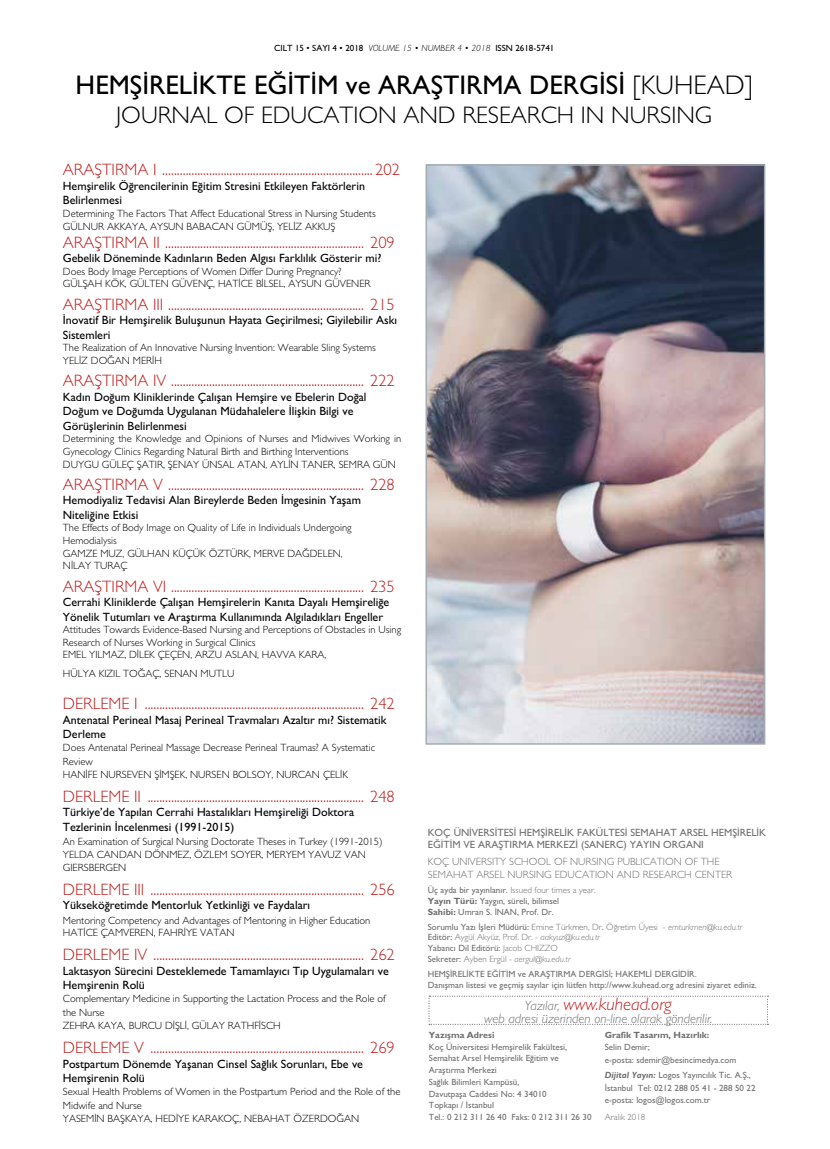
<style>
.page{position:relative;width:830px;height:1149px;background:#fff}
.page>*{position:absolute;margin:0;border:0;box-sizing:border-box;transform-origin:0 0}
.t1{font:27px "Gill Sans Normal Tr";color:#000}
.t2{font:24px "Gill Sans Light Tr";color:#000}
.t3{font:18px "Gill Sans Light Italic Tr";color:#bd1d1d}
.t4{font:16.5px "Gill Sans Light Tr";color:#bd1d1d}
.t5{font:13.5px "Gill Sans Light Italic Tr";color:#706f6f}
.t6{font:12px/14.4px "Gill Sans Normal Tr";color:#000}
.t7{font:10.5px/12.6px "Gill Sans Light Tr";color:#000}
.t8{font:10.5px/12.6px "Gill Sans Normal Tr";color:#706f6f}
.t9{font:10.5px/12.6px "Gill Sans Light Tr";color:#706f6f}
.t10{font:9px/11.7px "Gill Sans Normal Tr";color:#706f6f}
.t11{font:9px/10.8px "Gill Sans Light Tr";color:#706f6f}
.t12{font:9px "Gill Sans Normal Tr";color:#000}
.t13{font:9px "Gill Sans Light Italic Tr";color:#706f6f}
.t14{font:9px "Gill Sans Bold Tr";color:#706f6f}
.s1{font-family:"Gill Sans Light Italic Tr"}
.s2{font-family:"Gill Sans Light Tr"}
.s3{font-family:"Gill Sans Normal Tr"}
.s4{font-family:"Gill Sans Bold Tr"}
.s5{font-size:13.5px;color:#706f6f}
.s6{font-family:"Gill Sans Bold Italic Tr"}
</style>
<div class="page">
<svg style="left:428px;top:995px;width:340px;height:29px"></svg>
<img style="left:428px;top:167px;width:334px;height:574px">
<div style="left:425px;top:164px;width:340px;height:580px;border:2px solid #a4acb1"></div>
<p class="t12" style="left:274px;top:43px;width:281px">CILT 15 • SAYI 4 • 2018 <span class="s1">VOLUME 15 • NUMBER 4 • 2018</span> ISSN 2618-5741</p>
<h1 class="t1" style="left:76px;top:69px;width:678px">HEMŞİRELİKTE EĞİTİM ve ARAŞTIRMA DERGİSİ <span class="s2">[KUHEAD]</span></h1>
<h2 class="t2" style="left:116px;top:101px;width:597px">JOURNAL OF EDUCATION AND RESEARCH IN NURSING</h2>
<h3 class="t4" style="left:63px;top:160px;width:338px">ARAŞTIRMA I ........................................................................ 202</h3>
<p class="t6" style="left:63px;top:178px;width:303px">Hemşirelik Öğrencilerinin Eğitim Stresini Etkileyen Faktörlerin<br>Belirlenmesi</p>
<p class="t7" style="left:63px;top:207px;width:314px">Determining The Factors That Affect Educational Stress in Nursing Students<br>GÜLNUR AKKAYA, AYSUN BABACAN GÜMÜŞ, YELİZ AKKUŞ</p>
<h3 class="t4" style="left:63px;top:232px;width:333px">ARAŞTIRMA II .................................................................... 209</h3>
<p class="t6" style="left:63px;top:251px;width:320px">Gebelik Döneminde Kadınların Beden Algısı Farklılık Gösterir mi?</p>
<p class="t7" style="left:63px;top:265px;width:309px">Does Body Image Perceptions of Women Differ During Pregnancy?<br>GÜLŞAH KÖK, GÜLTEN GÜVENÇ, HATİCE BİLSEL, AYSUN GÜVENER</p>
<h3 class="t4" style="left:63px;top:294px;width:333px">ARAŞTIRMA III ................................................................... 215</h3>
<p class="t6" style="left:63px;top:313px;width:335px">İnovatif Bir Hemşirelik Buluşunun Hayata Geçirilmesi; Giyilebilir Askı<br>Sistemleri</p>
<p class="t7" style="left:63px;top:341px;width:314px">The Realization of An Innovative Nursing Invention: Wearable Sling Systems<br>YELİZ DOĞAN MERİH</p>
<h3 class="t4" style="left:63px;top:371px;width:333px">ARAŞTIRMA IV .................................................................. 222</h3>
<p class="t6" style="left:63px;top:389px;width:305px">Kadın Doğum Kliniklerinde Çalışan Hemşire ve Ebelerin Doğal<br>Doğum ve Doğumda Uygulanan Müdahalelere İlişkin Bilgi ve<br>Görüşlerinin Belirlenmesi</p>
<p class="t7" style="left:63px;top:432px;width:340px">Determining the Knowledge and Opinions of Nurses and Midwives Working in<br>Gynecology Clinics Regarding Natural Birth and Birthing Interventions<br>DUYGU GÜLEÇ ŞATIR, ŞENAY ÜNSAL ATAN, AYLİN TANER, SEMRA GÜN</p>
<h3 class="t4" style="left:63px;top:474px;width:333px">ARAŞTIRMA V ................................................................... 228</h3>
<p class="t6" style="left:63px;top:493px;width:299px">Hemodiyaliz Tedavisi Alan Bireylerde Beden İmgesinin Yaşam<br>Niteliğine Etkisi</p>
<p class="t7" style="left:63px;top:521px;width:290px">The Effects of Body Image on Quality of Life in Individuals Undergoing Hemodialysis<br>GAMZE MUZ, GÜLHAN KÜÇÜK ÖZTÜRK, MERVE DAĞDELEN, NİLAY TURAÇ</p>
<h3 class="t4" style="left:63px;top:576px;width:333px">ARAŞTIRMA VI .................................................................. 235</h3>
<p class="t6" style="left:63px;top:594px;width:328px">Cerrahi Kliniklerde Çalışan Hemşirelerin Kanıta Dayalı Hemşireliğe<br>Yönelik Tutumları ve Araştırma Kullanımında Algıladıkları Engeller</p>
<p class="t7" style="left:63px;top:623px;width:340px">Attitudes Towards Evidence-Based Nursing and Perceptions of Obstacles in Using<br>Research of Nurses Working in Surgical Clinics<br>EMEL YILMAZ, DİLEK ÇEÇEN, ARZU ASLAN, HAVVA KARA,</p>
<p class="t7" style="left:63px;top:666px;width:173px">HÜLYA KIZIL TOĞAÇ, SENAN MUTLU</p>
<h3 class="t4" style="left:63px;top:693px;width:333px">DERLEME I ........................................................................... 242</h3>
<p class="t6" style="left:63px;top:712px;width:325px">Antenatal Perineal Masaj Perineal Travmaları Azaltır mı? Sistematik<br>Derleme</p>
<p class="t7" style="left:63px;top:739px;width:313px;line-height:14.4px">Does Antenatal Perineal Massage Decrease Perineal Traumas? A Systematic<br>Review</p>
<p class="t7" style="left:63px;top:767px;width:286px">HANİFE NURSEVEN ŞİMŞEK, NURSEN BOLSOY, NURCAN ÇELİK</p>
<h3 class="t4" style="left:63px;top:786px;width:333px">DERLEME II .......................................................................... 248</h3>
<p class="t6" style="left:63px;top:804px;width:292px">Türkiye’de Yapılan Cerrahi Hastalıkları Hemşireliği Doktora<br>Tezlerinin İncelenmesi (1991-2015)</p>
<p class="t7" style="left:63px;top:835px;width:321px">An Examination of Surgical Nursing Doctorate Theses in Turkey (1991-2015)<br>YELDA CANDAN DÖNMEZ, ÖZLEM SOYER, MERYEM YAVUZ VAN<br>GIERSBERGEN</p>
<h3 class="t4" style="left:63px;top:879px;width:333px">DERLEME III ......................................................................... 256</h3>
<p class="t6" style="left:63px;top:897px;width:249px">Yükseköğretimde Mentorluk Yetkinliği ve Faydaları</p>
<p class="t7" style="left:63px;top:913px;width:309px">Mentoring Competency and Advantages of Mentoring in Higher Education<br>HATİCE ÇAMVEREN, FAHRİYE VATAN</p>
<h3 class="t4" style="left:63px;top:944px;width:333px">DERLEME IV ........................................................................ 262</h3>
<p class="t6" style="left:63px;top:963px;width:327px">Laktasyon Sürecini Desteklemede Tamamlayıcı Tıp Uygulamaları ve<br>Hemşirenin Rolü</p>
<p class="t7" style="left:63px;top:990px;width:324px;line-height:14.4px">Complementary Medicine in Supporting the Lactation Process and the Role of the Nurse</p>
<p class="t7" style="left:63px;top:1018px;width:219px">ZEHRA KAYA, BURCU DİŞLİ, GÜLAY RATHFİSCH</p>
<h3 class="t4" style="left:63px;top:1037px;width:333px">DERLEME V ......................................................................... 269</h3>
<p class="t6" style="left:63px;top:1055px;width:301px">Postpartum Dönemde Yaşanan Cinsel Sağlık Sorunları, Ebe ve<br>Hemşirenin Rolü</p>
<p class="t7" style="left:63px;top:1083px;width:339px;line-height:14.4px">Sexual Health Problems of Women in the Postpartum Period and the Role of the<br>Midwife and Nurse</p>
<p class="t7" style="left:63px;top:1111px;width:297px">YASEMİN BAŞKAYA, HEDİYE KARAKOÇ, NEBAHAT ÖZERDOĞAN</p>
<p class="t8" style="left:427px;top:825px;width:339px">KOÇ ÜNİVERSİTESİ HEMŞİRELİK FAKÜLTESİ SEMAHAT ARSEL HEMŞİRELİK<br>EĞİTİM VE ARAŞTIRMA MERKEZİ (SANERC) YAYIN ORGANI</p>
<p class="t9" style="left:427px;top:855px;width:306px">KOÇ UNIVERSITY SCHOOL OF NURSING PUBLICATION OF THE<br>SEMAHAT ARSEL NURSING EDUCATION AND RESEARCH CENTER</p>
<p class="t11" style="left:427px;top:884px;width:169px"><span class="s3">Üç ayda bir yay›nlan›r.</span> Issued four times a year.</p>
<p class="t10" style="left:427px;top:895px;width:133px;line-height:10.8px"><span class="s4">Yay›n Türü:</span> Yayg›n, süreli, bilimsel<br><span class="s4">Sahibi:</span> Umran S. ‹NAN, Prof. Dr.</p>
<p class="t11" style="left:427px;top:920px;width:316px"><span class="s3">Sorumlu Yazı İşleri Müdürü:</span> Emine Türkmen, Dr<span class="s3">.</span> Öğretim Üyesi - <span class="s1">emturkmen@ku.edu.tr<br></span><span class="s3">Editör:</span> Aygül Akyüz, Prof. Dr. - <span class="s1">aakyuz@ku.edu.tr</span></p>
<p class="t10" style="left:427px;top:942px;width:132px">Yabanc› Dil Editörü: <span class="s2">Jacob CHIZZO</span></p>
<p class="t13" style="left:427px;top:953px;width:144px"><span class="s3">Sekreter:</span> <span class="s2">Ayben Ergül -</span> aergul@ku.edu.tr</p>
<p class="t10" style="left:427px;top:968px;width:330px;line-height:10.8px">HEMfi‹REL‹KTE E⁄‹T‹M ve ARAfiTIRMA DERG‹S‹; HAKEML‹ DERG‹D‹R.<br>Dan›flman listesi ve geçmifl say›lar için lütfen http://www.kuhead.org adresini ziyaret ediniz.</p>
<h3 class="t3" style="left:524px;top:992px;width:149px"><span class="s5">Yazılar,</span> www.kuhead.org</h3>
<p class="t5" style="left:484px;top:1010px;width:230px">web adresi üzerinden on-line olarak gönderilir.</p>
<p class="t14" style="left:428px;top:1029px;width:67px">Yazışma Adresi</p>
<p class="t10" style="left:428px;top:1040px;width:164px">Koç Üniversitesi Hemşirelik Fakültesi,<br>Semahat Arsel Hemşirelik Eğitim ve<br>Araştırma Merkezi<br>Sağlık Bilimleri Kampüsü,<br>Davutpaşa Caddesi No: 4 34010<br>Topkapı / İstanbul<br>Tel.: 0 212 311 26 40 Faks: 0 212 311 26 30</p>
<p class="t14" style="left:604px;top:1029px;width:106px">Grafik Tasarım, Hazırlık:</p>
<p class="t10" style="left:604px;top:1040px;width:133px;line-height:12.6px">Selin Demir;<br>e-posta: sdemir@besincimedya.com</p>
<p class="t10" style="left:604px;top:1068px;width:152px;line-height:12.6px"><span class="s6">Dijital Yayın:</span> Logos Yayıncılık Tic. A.Ş.,<br>İstanbul Tel: 0212 288 05 41 - 288 50 22 e-posta: logos@logos.com.tr</p>
<p class="t11" style="left:604px;top:1111px;width:42px">Aralık 2018</p>
</div>
